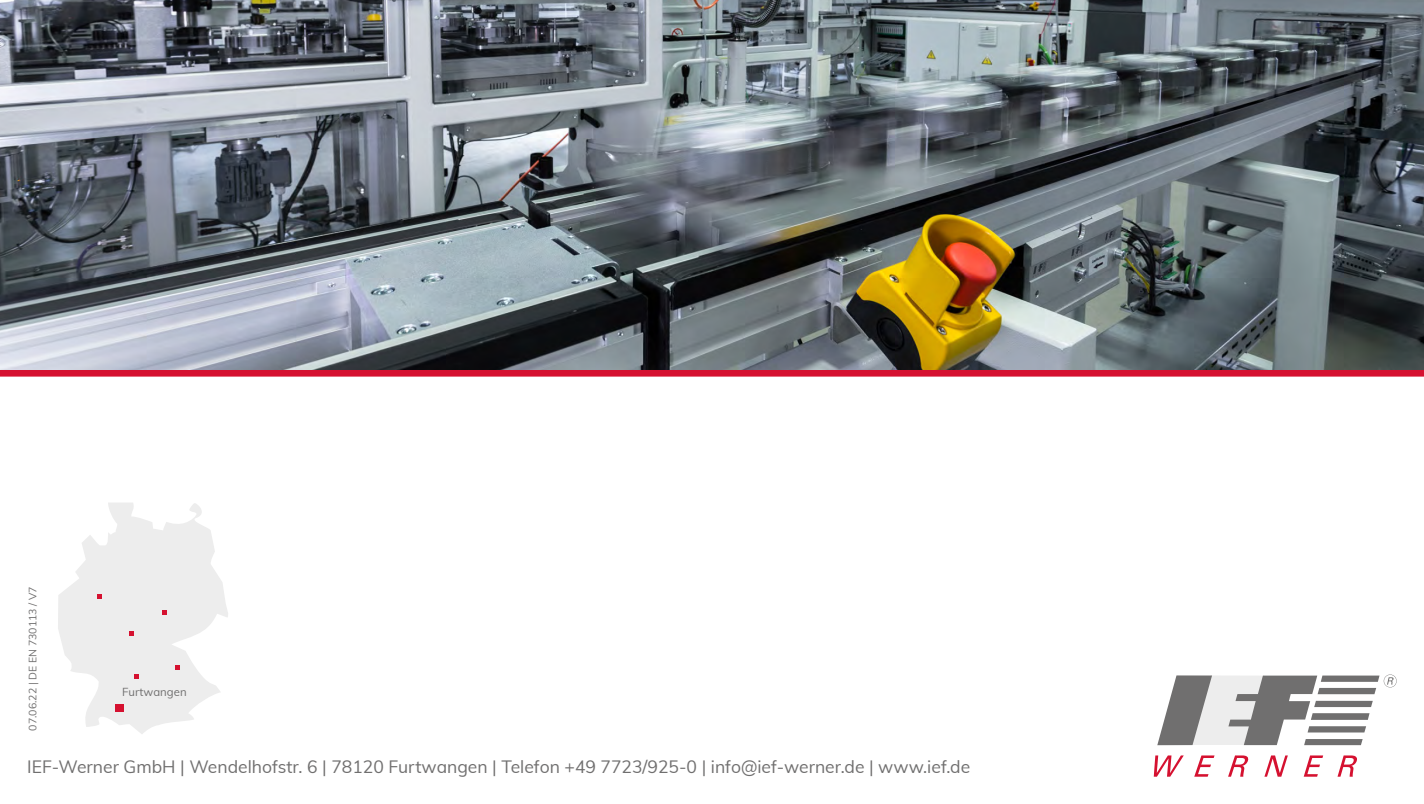
<style>
.page{position:relative;width:1424px;height:804px;background:#fff}
.page>*{position:absolute;margin:0;border:0;box-sizing:border-box;transform-origin:0 0}
.t1{font:17.5px "Muli";color:#706f6f}
.t2{font:11.38px "Muli";color:#706f6f}
.t3{font:10.5px "Muli";color:#706f6f}
</style>
<div class="page">
<svg style="left:0;top:369px;width:1424px;height:7px;background:#c61f3b"></svg>
<svg style="left:1157px;top:674px;width:239px;height:71px"></svg>
<svg style="left:1154px;top:755px;width:203px;height:21px"></svg>
<svg style="left:58px;top:503px;width:170px;height:231px"></svg>
<img style="left:0;top:0;width:1424px;height:369px">
<p class="t3" style="left:25px;top:730px;width:146px;rotate:-90deg">07.06.22 | DE EN 730113 / V7</p>
<p class="t2" style="left:122px;top:684px;width:66px">Furtwangen</p>
<p class="t1" style="left:27px;top:754px;width:944px">IEF-Werner GmbH | Wendelhofstr. 6 | 78120 Furtwangen | Telefon +49 7723/925-0 | info@ief-werner.de | www.ief.de</p>
</div>
